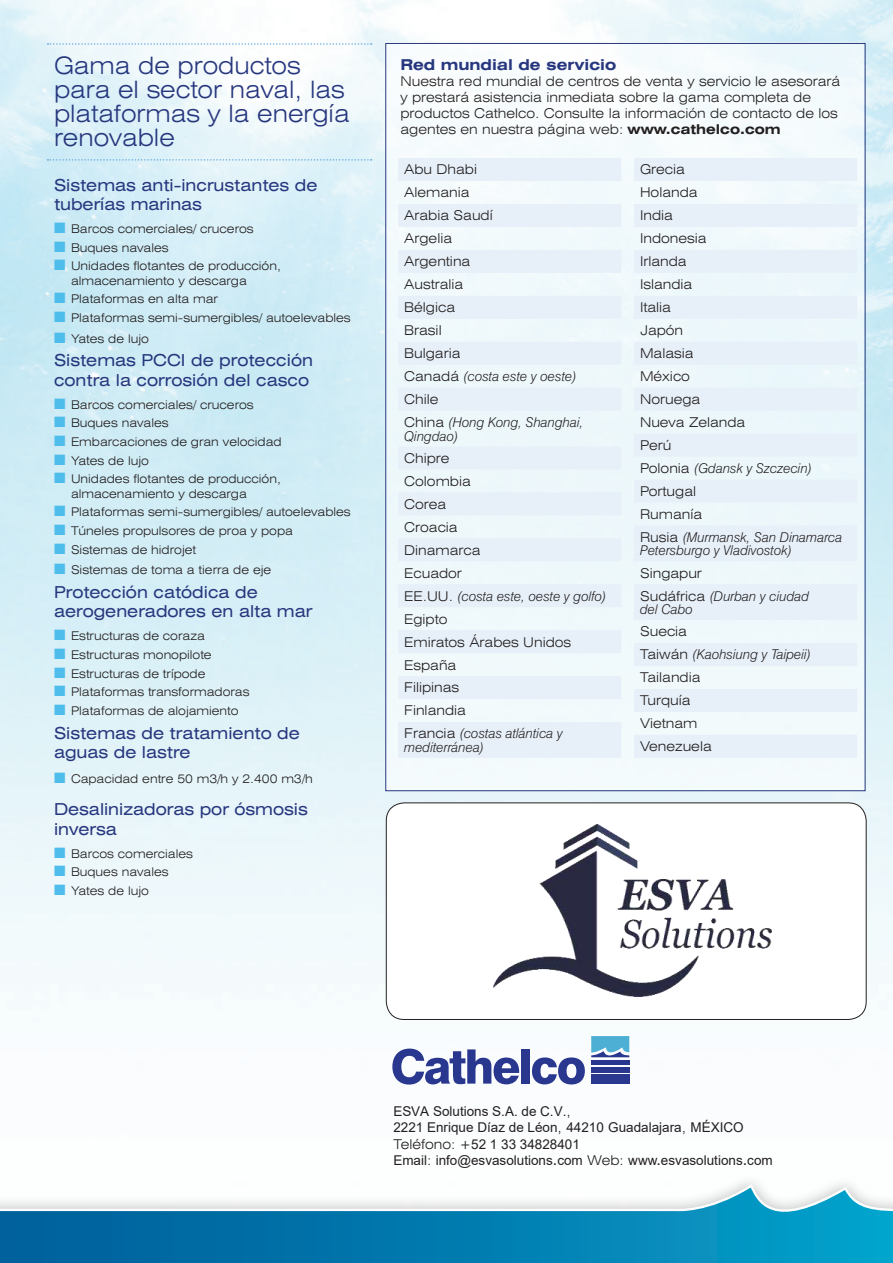
<style>
.page{position:relative;width:893px;height:1263px;background:#fff}
.page>*{position:absolute;margin:0;border:0;box-sizing:border-box;transform-origin:0 0}
.t1{font:300 expanded 24px/24px "Swiss 721 BT";color:#27377e}
.t2{font:expanded 16.5px/19.5px "Swiss 721 BT";color:#27377e}
.t3{font:700 expanded 15px "Swiss 721 BT";color:#27377e}
.t4{font:300 expanded 13.5px/23px "Swiss 721 BT";color:#231f20}
.t5{font:13.5px/16.5px "Arial";color:#231f20}
.t6{font:italic 300 13.5px "Swiss 721 BT";color:#231f20}
.t7{font:300 expanded 12px/14.4px "Swiss 721 BT";color:#231f20}
.s1{color:#4fbdec}
.s2{font-weight:700}
.s3{font-style:italic;font-stretch:normal}
.s4{font-family:"Swiss 721 BT";font-weight:300;font-stretch:expanded}
.s5{font-family:"Swiss 721 BT";font-stretch:expanded}
.s6{font-family:"Swis 721 Ex BT"}
</style>
<div class="page">
<img style="left:0;top:0;width:893px;height:1085px">
<svg style="left:0;top:1182px;width:893px;height:81px"></svg>
<div style="left:385px;top:43px;width:478px;height:748px;background:#f4fbfc"></div>
<div style="left:386px;top:803px;width:480px;height:216px;background:#fff;border-radius:18px"></div>
<div style="left:386px;top:803px;width:480px;height:217px;border:1px solid #231f20;border-radius:18px"></div>
<div style="left:591px;top:1067px;width:38px;height:6px;background:#2a378e"></div>
<div style="left:591px;top:1060px;width:38px;height:5px;background:#2a378e"></div>
<svg style="left:591px;top:1036px;width:38px;height:23px"></svg>
<div style="left:591px;top:1075px;width:38px;height:9px;background:#2a378e"></div>
<svg style="left:392px;top:1048px;width:127px;height:36px"></svg>
<div style="left:521px;top:1049px;width:9px;height:34px;background:#2a378e"></div>
<svg style="left:532px;top:1057px;width:53px;height:27px"></svg>
<svg style="left:48px;top:159px;width:324px;height:2px"></svg>
<svg style="left:48px;top:43px;width:324px;height:2px"></svg>
<svg style="left:398px;top:158px;width:223px;height:600px;fill:#e8f0f9"></svg>
<svg style="left:634px;top:158px;width:223px;height:600px;fill:#e7f0f9"></svg>
<img style="left:494px;top:824px;width:278px;height:172px">
<h1 class="t1" style="left:54px;top:53px;width:297px">Gama de productos para el sector naval, las plataformas y la energía renovable</h1>
<p class="t2" style="left:54px;top:175px;width:265px">Sistemas anti-incrustantes de tuberías marinas</p>
<p class="t7" style="left:54px;top:222px;width:201px"><span class="s1">■</span> Barcos comerciales/ cruceros</p>
<p class="t7" style="left:54px;top:240px;width:116px"><span class="s1">■</span> Buques navales</p>
<p class="t7" style="left:71px;top:259px;width:211px;text-indent:-17px"><span class="s1">■</span> Unidades flotantes de producción, almacenamiento y descarga</p>
<p class="t7" style="left:54px;top:292px;width:165px"><span class="s1">■</span> Plataformas en alta mar</p>
<p class="t7" style="left:54px;top:311px;width:298px"><span class="s1">■</span> Plataformas semi-sumergibles/ autoelevables</p>
<p class="t7" style="left:54px;top:331px;width:96px"><span class="s1">■</span> Yates de lujo</p>
<p class="t2" style="left:54px;top:351px;width:260px">Sistemas PCCI de protección contra la corrosión del casco</p>
<p class="t7" style="left:54px;top:397px;width:201px"><span class="s1">■</span> Barcos comerciales/ cruceros</p>
<p class="t7" style="left:54px;top:416px;width:116px"><span class="s1">■</span> Buques navales</p>
<p class="t7" style="left:54px;top:434px;width:229px"><span class="s1">■</span> Embarcaciones de gran velocidad</p>
<p class="t7" style="left:54px;top:453px;width:96px"><span class="s1">■</span> Yates de lujo</p>
<p class="t7" style="left:71px;top:472px;width:211px;text-indent:-17px"><span class="s1">■</span> Unidades flotantes de producción, almacenamiento y descarga</p>
<p class="t7" style="left:54px;top:505px;width:298px"><span class="s1">■</span> Plataformas semi-sumergibles/ autoelevables</p>
<p class="t7" style="left:54px;top:523px;width:240px"><span class="s1">■</span> Túneles propulsores de proa y popa</p>
<p class="t7" style="left:54px;top:542px;width:144px"><span class="s1">■</span> Sistemas de hidrojet</p>
<p class="t7" style="left:54px;top:563px;width:219px"><span class="s1">■</span> Sistemas de toma a tierra de eje</p>
<p class="t2" style="left:54px;top:582px;width:260px">Protección catódica de aerogeneradores en alta mar</p>
<p class="t7" style="left:54px;top:629px;width:152px"><span class="s1">■</span> Estructuras de coraza</p>
<p class="t7" style="left:54px;top:647px;width:159px"><span class="s1">■</span> Estructuras monopilote</p>
<p class="t7" style="left:54px;top:666px;width:153px"><span class="s1">■</span> Estructuras de trípode</p>
<p class="t7" style="left:54px;top:685px;width:197px"><span class="s1">■</span> Plataformas transformadoras</p>
<p class="t7" style="left:54px;top:703px;width:186px"><span class="s1">■</span> Plataformas de alojamiento</p>
<p class="t2" style="left:54px;top:723px;width:247px">Sistemas de tratamiento de aguas de lastre</p>
<p class="t7" style="left:54px;top:771px;width:260px"><span class="s1">■</span> Capacidad entre 50 m3/h y 2.400 m3/h</p>
<p class="t2" style="left:54px;top:799px;width:255px">Desalinizadoras por ósmosis inversa</p>
<p class="t7" style="left:54px;top:846px;width:140px"><span class="s1">■</span> Barcos comerciales</p>
<p class="t7" style="left:54px;top:865px;width:116px"><span class="s1">■</span> Buques navales</p>
<p class="t7" style="left:54px;top:883px;width:96px"><span class="s1">■</span> Yates de lujo</p>
<p class="t3" style="left:400px;top:55px;width:217px">Red mundial de servicio</p>
<p class="t4" style="left:400px;top:73px;width:441px;line-height:16.2px">Nuestra red mundial de centros de venta y servicio le asesorará y prestará asistencia inmediata sobre la gama completa de productos Cathelco. Consulte la información de contacto de los agentes en nuestra página web: <span class="s2">www.cathelco.com</span></p>
<p class="t4" style="left:404px;top:158px;width:181px">Abu Dhabi<br>Alemania<br>Arabia Saudí<br>Argelia<br>Argentina<br>Australia<br>Bélgica<br>Brasil<br>Bulgaria<br>Canadá <span class="s3">(costa este y oeste)<br></span>Chile<br>China <span class="s3">(Hong Kong, Shanghai,</span></p>
<p class="t6" style="left:404px;top:427px;width:56px">Qingdao)</p>
<p class="t4" style="left:404px;top:446px;width:204px">Chipre<br>Colombia<br>Corea<br>Croacia<br>Dinamarca<br>Ecuador<br>EE.UU. <span class="s3">(costa este, oeste y golfo)<br></span>Egipto<br>Emiratos Árabes Unidos<br>España<br>Filipinas<br>Finlandia<br>Francia <span class="s3">(costas atlántica y</span></p>
<p class="t6" style="left:404px;top:739px;width:82px">mediterránea)</p>
<p class="t4" style="left:640px;top:158px;width:204px">Grecia<br>Holanda<br>India<br>Indonesia<br>Irlanda<br>Islandia<br>Italia<br>Japón<br>Malasia<br>México<br>Noruega<br>Nueva Zelanda<br>Perú<br>Polonia <span class="s3">(Gdansk y Szczecin)<br></span>Portugal<br>Rumanía<br>Rusia <span class="s3">(Murmansk, San Dinamarca</span></p>
<p class="t6" style="left:640px;top:542px;width:154px">Petersburgo y Vladivostok)</p>
<p class="t4" style="left:640px;top:561px;width:171px">Singapur<br>Sudáfrica <span class="s3">(Durban y ciudad</span></p>
<p class="t6" style="left:640px;top:601px;width:54px">del Cabo</p>
<p class="t4" style="left:640px;top:620px;width:173px">Suecia<br>Taiwán <span class="s3">(Kaohsiung y Taipeii)<br></span>Tailandia<br>Turquía<br>Vietnam<br>Venezuela</p>
<p class="t5" style="left:393px;top:1102px;width:381px">ESVA Solutions S.A. de C.V.<span class="s4">,<br></span>2221 Enrique Díaz de Léon<span class="s4">,</span> 44210 Guadalajara<span class="s4">,</span> MÉXICO <span class="s4">Teléfono:</span> <span class="s5">+</span>52 1 33 34828401<br>Email<span class="s4">:</span> info@esvasolutions<span class="s6">.</span>com <span class="s4">Web:</span> www<span class="s5">.</span>esvasolutions<span class="s6">.</span>com</p>
</div>
